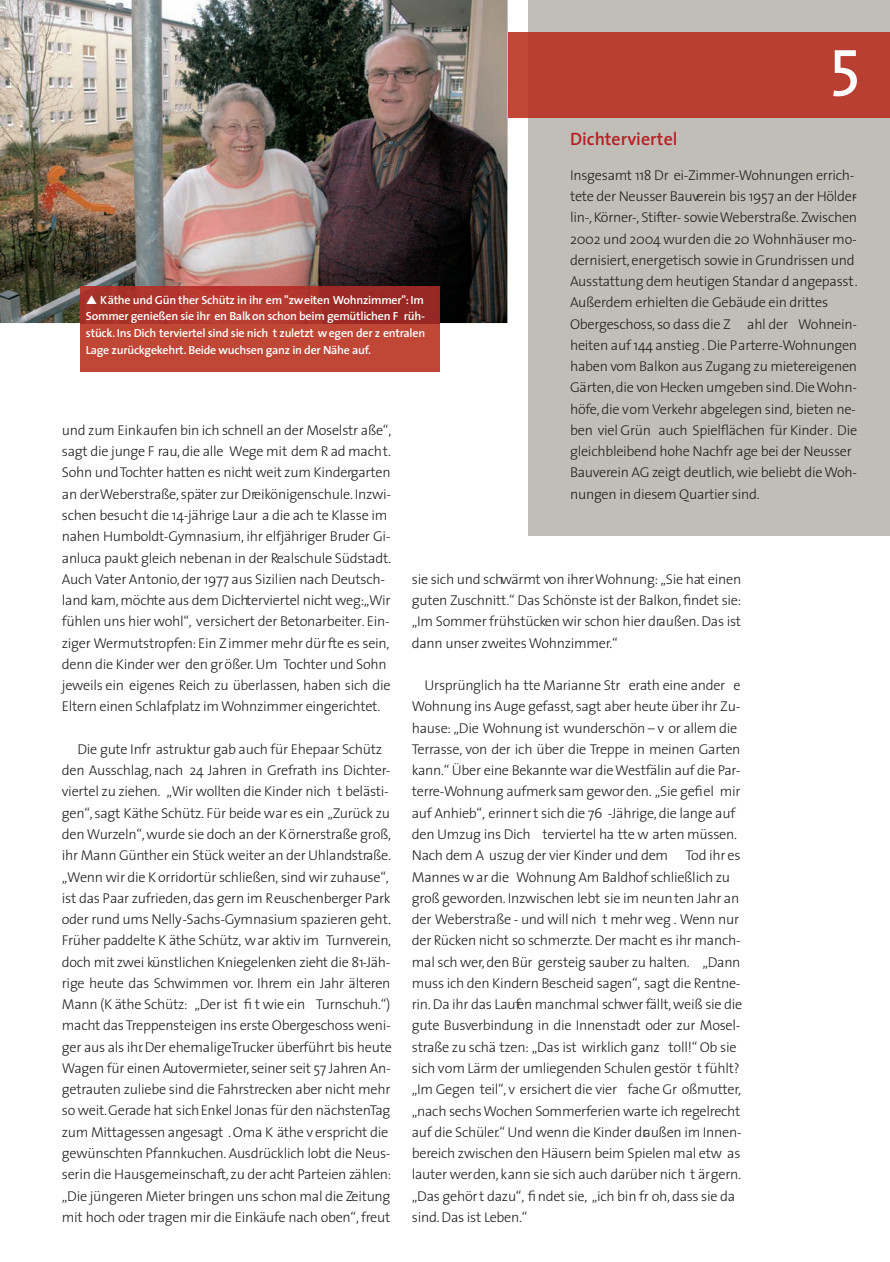
<style>
.page{position:relative;width:890px;height:1262px;background:#fff}
.page>*{position:absolute;margin:0;border:0;box-sizing:border-box;transform-origin:0 0}
.t1{font:67.5px "The Sans Caps";color:#fff}
.t2{font:600 18px "The Sans";color:#b62024}
.t3{font:300 14.25px/21.3px "The Sans";letter-spacing:-.02em;color:#231f20}
.t4{font:600 11.7px/16.5px "The Sans";letter-spacing:-.02em;color:#fff;text-align:justify}
</style>
<div class="page">
<div style="left:528px;top:0;width:362px;height:536px;background:#c0beb7"></div>
<div style="left:507px;top:32px;width:21px;height:85px;background:#c04635"></div>
<div style="left:528px;top:32px;width:362px;height:85px;background:#b93f32"></div>
<img style="left:0;top:0;width:507px;height:323px">
<div style="left:80px;top:323px;width:359px;height:48px;background:#c04635"></div>
<img style="left:80px;top:286px;width:360px;height:37px">
<svg style="left:87px;top:295px;width:10px;height:9px"></svg>
<h1 class="t1" style="left:829px;top:17px;width:33px">5</h1>
<p class="t2" style="left:570px;top:124px;width:109px">Dichterviertel</p>
<p class="t3" style="left:570px;top:164px;width:289px">Insgesamt 118 Dr ei-Zimmer-Wohnungen errich&shy;tete der Neusser Bauverein bis 1957 an der Hölder&shy;lin-, Körner-, Stifter- sowie Weberstraße. Zwischen 2002 und 2004 wurden die 20 Wohnhäuser mo&shy;dernisiert, energetisch sowie in Grundrissen und Ausstattung dem heutigen Standar d angepasst.<br>Außerdem erhielten die Gebäude ein drittes Obergeschoss, so dass die Z ahl der Wohnein&shy;heiten auf 144 anstieg . Die Parterre-Wohnungen haben vom Balkon aus Zugang zu mietereigenen Gärten, die von Hecken umgeben sind. Die Wohn&shy;höfe, die vom Verkehr abgelegen sind, bieten ne&shy;ben viel Grün auch Spielflächen für Kinder. Die gleichbleibend hohe Nachfr age bei der Neusser Bauverein AG zeigt deutlich, wie beliebt die Woh&shy;nungen in diesem Quartier sind.</p>
<p class="t4" style="left:86px;top:291px;width:341px;text-indent:14px">Käthe und Gün ther Schütz in ihr em "zweiten Wohnzimmer": Im Sommer genießen sie ihr en Balkon schon beim gemütlichen F rüh&shy;stück. Ins Dich terviertel sind sie nich t zuletzt wegen der z entralen Lage zurückgekehrt. Beide wuchsen ganz in der Nähe auf.</p>
<p class="t3" style="left:62px;top:419px;width:331px">und zum Einkaufen bin ich schnell an der Moselstr aße“, sagt die junge F rau, die alle Wege mit dem R ad macht.<br>Sohn und Tochter hatten es nicht weit zum Kindergarten an der Weberstraße, später zur Dreikönigenschule. Inzwi&shy;schen besucht die 14-jährige Laur a die ach te Klasse im nahen Humboldt-Gymnasium, ihr elfjähriger Bruder Gi&shy;anluca paukt gleich nebenan in der Realschule Südstadt.<br>Auch Vater Antonio, der 1977 aus Sizilien nach Deutsch&shy;land kam, möchte aus dem Dichterviertel nicht weg:„Wir fühlen uns hier wohl“, versichert der Betonarbeiter. Ein&shy;ziger Wermutstropfen: Ein Zimmer mehr dür fte es sein, denn die Kinder wer den größer. Um Tochter und Sohn jeweils ein eigenes Reich zu überlassen, haben sich die Eltern einen Schlafplatz im Wohnzimmer eingerichtet.</p>
<p class="t3" style="left:62px;top:738px;width:331px;text-align:center">Die gute Infr astruktur gab auch für Ehepaar Schütz den Ausschlag, nach 24 Jahren in Grefrath ins Dichter&shy;viertel zu ziehen. „Wir wollten die Kinder nich t belästi&shy;gen“, sagt Käthe Schütz. Für beide war es ein „Zurück zu den Wurzeln“, wurde sie doch an der Körnerstraße groß, ihr Mann Günther ein Stück weiter an der Uhlandstraße. „Wenn wir die K orridortür schließen, sind wir zuhause“, ist das Paar zufrieden, das gern im Reuschenberger Park oder rund ums Nelly-Sachs-Gymnasium spazieren geht.<br>Früher paddelte K äthe Schütz, war aktiv im Turnverein, doch mit zwei künstlichen Kniegelenken zieht die 81-Jäh&shy;rige heute das Schwimmen vor. Ihrem ein Jahr älteren Mann (K äthe Schütz: „Der ist fi t wie ein Turnschuh.“) macht das Treppensteigen ins erste Obergeschoss weni&shy;ger aus als ihr. Der ehemalige Trucker überführt bis heute Wagen für einen Autovermieter, seiner seit 57 Jahren An&shy;getrauten zuliebe sind die Fahrstrecken aber nicht mehr so weit. Gerade hat sich Enkel Jonas für den nächsten Tag zum Mittagessen angesagt . Oma K äthe v erspricht die gewünschten Pfannkuchen. Ausdrücklich lobt die Neus&shy;serin die Hausgemeinschaft, zu der acht Parteien zählen: „Die jüngeren Mieter bringen uns schon mal die Zeitung mit hoch oder tragen mir die Einkäufe nach oben“, freut</p>
<p class="t3" style="left:412px;top:568px;width:331px;text-align:justify">sie sich und schwärmt von ihrer Wohnung: „Sie hat einen guten Zuschnitt.“ Das Schönste ist der Balkon, findet sie: „Im Sommer frühstücken wir schon hier draußen. Das ist dann unser zweites Wohnzimmer.“</p>
<p class="t3" style="left:412px;top:674px;width:332px;text-indent:13px">Ursprünglich ha tte Marianne Str erath eine ander e Wohnung ins Auge gefasst, sagt aber heute über ihr Zu&shy;hause: „Die Wohnung ist wunderschön – v or allem die Terrasse, von der ich über die Treppe in meinen Garten kann.“ Über eine Bekannte war die Westfälin auf die Par&shy;terre-Wohnung aufmerk sam gewor den. „Sie gefi el mir auf Anhieb“, erinner t sich die 76 -Jährige, die lange auf den Umzug ins Dich terviertel ha tte w arten müssen.<br>Nach dem A uszug der vier Kinder und dem Tod ihr es Mannes w ar die Wohnung Am Baldhof schließlich zu groß geworden. Inzwischen lebt sie im neunten Jahr an der Weberstraße - und will nich t mehr weg . Wenn nur der Rücken nicht so schmerzte. Der macht es ihr manch&shy;mal sch wer, den Bür gersteig sauber zu halten. „Dann muss ich den Kindern Bescheid sagen“, sagt die Rentne&shy;rin. Da ihr das Laufen manchmal schwer fällt, weiß sie die gute Busverbindung in die Innenstadt oder zur Mosel&shy;straße zu schä tzen: „Das ist wirklich ganz toll!“ Ob sie sich vom Lärm der umliegenden Schulen gestör t fühlt? „Im Gegen teil“, v ersichert die vier fache Gr oßmutter, „nach sechs Wochen Sommerferien warte ich regelrecht auf die Schüler.“ Und wenn die Kinder draußen im Innen&shy;bereich zwischen den Häusern beim Spielen mal etw as lauter werden, kann sie sich auch darüber nich t ärgern. „Das gehör t dazu“, fi ndet sie, „ich bin fr oh, dass sie da sind. Das ist Leben.“</p>
</div>
